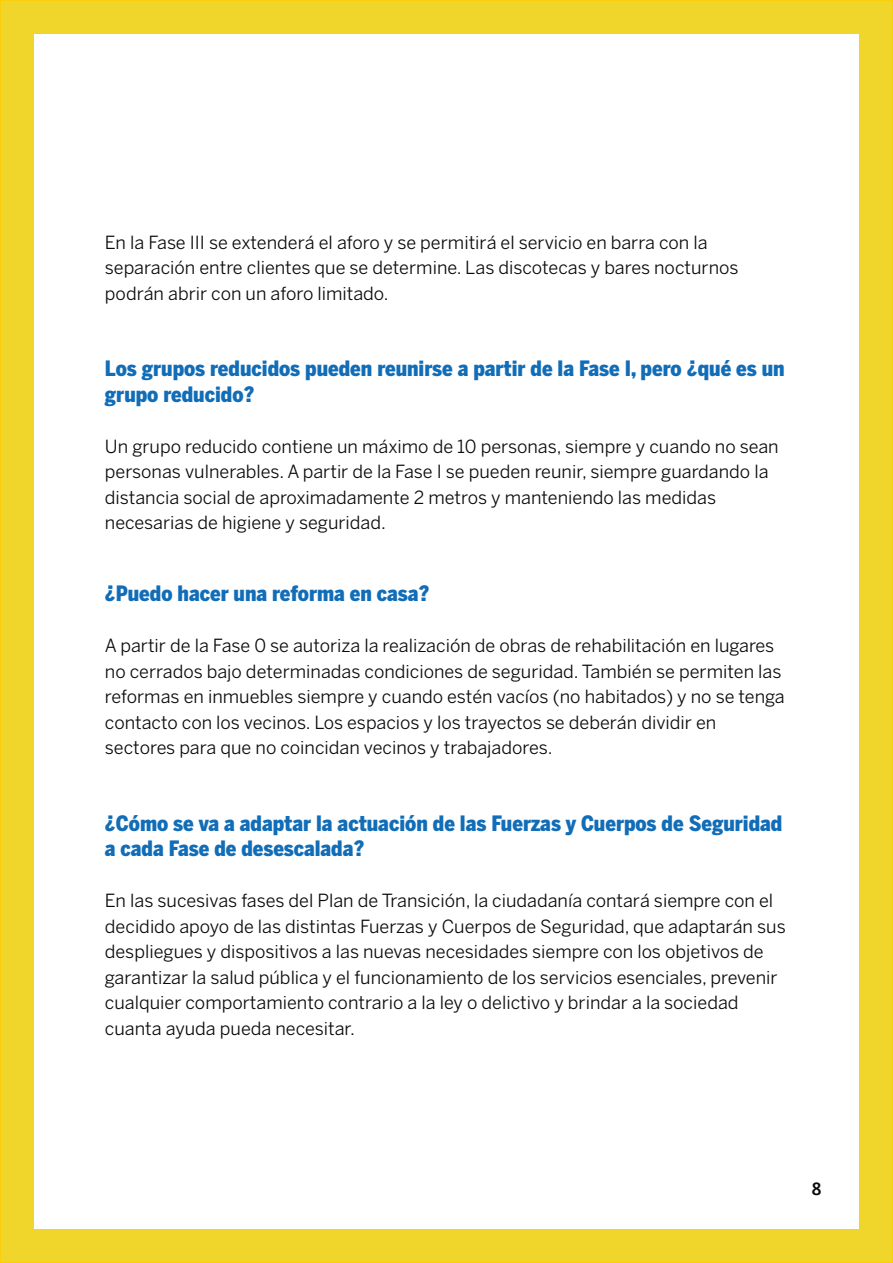
<style>
.page{position:relative;width:893px;height:1263px;background:#f0d52b}
.page>*{position:absolute;margin:0;border:0;box-sizing:border-box;transform-origin:0 0}
.t1{font:900 21px/25.5px "Benton Sans Cond";color:#116db7}
.t2{font:21px "Benton Sans Cond Medium SC";color:#0c090d}
.t3{font:18px/25.5px "Benton Sans";color:#0c090d}
</style>
<div class="page">
<div style="left:34px;top:34px;width:825px;height:1195px;background:#fff"></div>
<p class="t3" style="left:105px;top:229px;width:635px">En la Fase III se extenderá el aforo y se permitirá el servicio en barra con la separación entre clientes que se determine. Las discotecas y bares nocturnos podrán abrir con un aforo limitado.</p>
<p class="t1" style="left:105px;top:356px;width:681px">Los grupos reducidos pueden reunirse a partir de la Fase I, pero ¿qué es un grupo reducido?</p>
<p class="t3" style="left:105px;top:433px;width:675px">Un grupo reducido contiene un máximo de 10 personas, siempre y cuando no sean personas vulnerables. A partir de la Fase I se pueden reunir, siempre guardando la distancia social de aproximadamente 2 metros y manteniendo las medidas necesarias de higiene y seguridad.</p>
<p class="t1" style="left:105px;top:581px;width:326px">¿Puedo hacer una reforma en casa?</p>
<p class="t3" style="left:105px;top:633px;width:681px">A partir de la Fase 0 se autoriza la realización de obras de rehabilitación en lugares no cerrados bajo determinadas condiciones de seguridad. También se permiten las reformas en inmuebles siempre y cuando estén vacíos (no habitados) y no se tenga contacto con los vecinos. Los espacios y los trayectos se deberán dividir en sectores para que no coincidan vecinos y trabajadores.</p>
<p class="t1" style="left:105px;top:810px;width:679px">¿Cómo se va a adaptar la actuación de las Fuerzas y Cuerpos de Seguridad a cada Fase de desescalada?</p>
<p class="t3" style="left:105px;top:888px;width:682px">En las sucesivas fases del Plan de Transición, la ciudadanía contará siempre con el decidido apoyo de las distintas Fuerzas y Cuerpos de Seguridad, que adaptarán sus despliegues y dispositivos a las nuevas necesidades siempre con los objetivos de garantizar la salud pública y el funcionamiento de los servicios esenciales, prevenir cualquier comportamiento contrario a la ley o delictivo y brindar a la sociedad cuanta ayuda pueda necesitar.</p>
<p class="t2" style="left:812px;top:1175px;width:11px">8</p>
</div>
